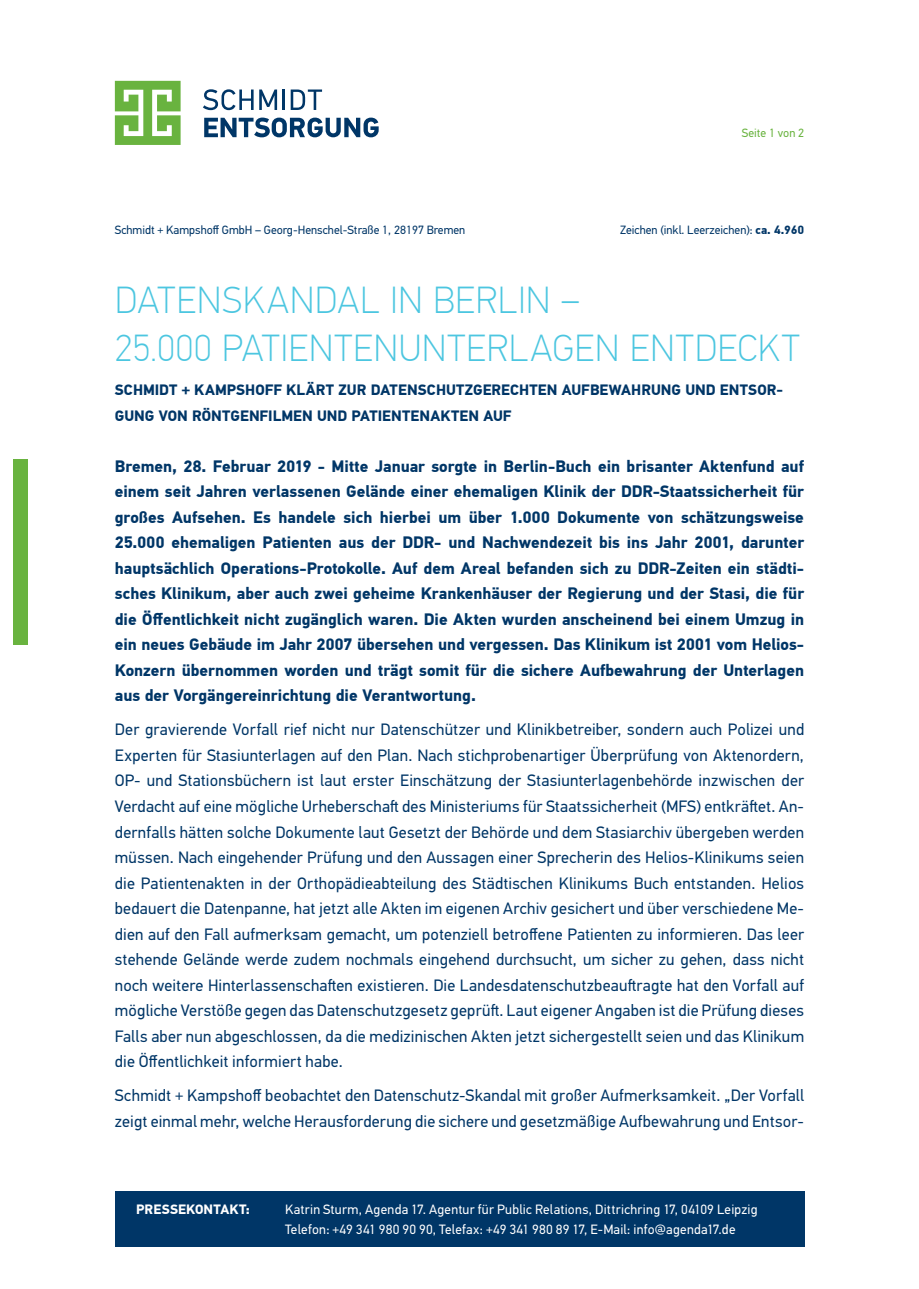
<style>
.page{position:relative;width:919px;height:1289px;background:#fff}
.page>*{position:absolute;margin:0;border:0;box-sizing:border-box;transform-origin:0 0}
.PM_Überschrift{font:100 37.5px "PF Din Text Pro";letter-spacing:.015em;color:#4cc6e0}
.PM_Standard{font:16.5px/25.5px "PF Din Text Pro";letter-spacing:.01em;color:#003667;text-align:justify}
.PM_Standard-2{font:700 16.5px/25.5px "PF Din Text Pro";color:#003667;text-align:justify}
.PM_Untertitel{font:700 15px/25.5px "PF Din Text Pro";letter-spacing:.005em;color:#003667}
.t1{font:13.5px/19.6px "PF Din Text Pro";letter-spacing:.02em;color:#fff}
.t2{font:700 13.5px "PF Din Text Pro";letter-spacing:.015em;color:#fff}
.PM_Kleingedrucktes{font:12px "PF Din Text Pro";color:#003667}
.t3{font:12px "PF Din Text Pro";color:#69b33f}
.s1{font-weight:700}
</style>
<div class="page">
<div style="left:13px;top:459px;width:15px;height:185px;background:#69b33f"></div>
<div style="left:115px;top:1191px;width:689px;height:55px;background:#003667"></div>
<svg style="left:204px;top:118px;width:174px;height:19px"></svg>
<svg style="left:203px;top:89px;width:50px;height:21px"></svg>
<svg style="left:259px;top:89px;width:18px;height:21px"></svg>
<hr style="left:282px;top:89px;width:3px;height:21px;background:#003667">
<svg style="left:291px;top:89px;width:31px;height:21px"></svg>
<svg style="left:115px;top:81px;width:65px;height:64px"></svg>
<p class="t3" style="left:741px;top:126px;width:64px">Seite 1 von 2</p>
<p class="PM_Kleingedrucktes" style="left:115px;top:223px;width:352px">Schmidt + Kampshoff GmbH – Georg-Henschel-Straße 1, 28197 Bremen</p>
<p class="PM_Kleingedrucktes" style="left:620px;top:223px;width:185px">Zeichen (inkl. Leerzeichen): <span class="s1">ca. 4.960</span></p>
<p class="PM_Überschrift" style="left:115px;top:279px;width:466px">DATENSKANDAL IN BERLIN –</p>
<p class="PM_Überschrift" style="left:115px;top:327px;width:686px">25.000 PATIENTENUNTERLAGEN ENTDECKT</p>
<p class="PM_Untertitel" style="left:115px;top:377px;width:669px">SCHMIDT + KAMPSHOFF KLÄRT ZUR DATENSCHUTZGERECHTEN AUFBEWAHRUNG UND ENTSOR-<br>GUNG VON RÖNTGENFILMEN UND PATIENTENAKTEN AUF</p>
<p class="PM_Standard-2" style="left:115px;top:454px;width:690px">Bremen, 28. Februar 2019 - Mitte Januar sorgte in Berlin-Buch ein brisanter Aktenfund auf einem seit Jahren verlassenen Gelände einer ehemaligen Klinik der DDR-Staatssicherheit für großes Aufsehen. Es handele sich hierbei um über 1.000 Dokumente von schätzungsweise 25.000 ehemaligen Patienten aus der DDR- und Nachwendezeit bis ins Jahr 2001, darunter hauptsächlich Operations-Protokolle. Auf dem Areal befanden sich zu DDR-Zeiten ein städti&shy;sches Klinikum, aber auch zwei geheime Krankenhäuser der Regierung und der Stasi, die für die Öffentlichkeit nicht zugänglich waren. Die Akten wurden anscheinend bei einem Umzug in ein neues Gebäude im Jahr 2007 übersehen und vergessen. Das Klinikum ist 2001 vom Helios-Konzern übernommen worden und trägt somit für die sichere Aufbewahrung der Unterlagen aus der Vorgängereinrichtung die Verantwortung.</p>
<p class="PM_Standard" style="left:115px;top:717px;width:690px">Der gravierende Vorfall rief nicht nur Datenschützer und Klinikbetreiber, sondern auch Polizei und Experten für Stasiunterlagen auf den Plan. Nach stichprobenartiger Überprüfung von Aktenordern, OP- und Stationsbüchern ist laut erster Einschätzung der Stasiunterlagenbehörde inzwischen der Verdacht auf eine mögliche Urheberschaft des Ministeriums für Staatssicherheit (MFS) entkräftet. An&shy;dernfalls hätten solche Dokumente laut Gesetzt der Behörde und dem Stasiarchiv übergeben werden müssen. Nach eingehender Prüfung und den Aussagen einer Sprecherin des Helios-Klinikums seien die Patientenakten in der Orthopädieabteilung des Städtischen Klinikums Buch entstanden. Helios bedauert die Datenpanne, hat jetzt alle Akten im eigenen Archiv gesichert und über verschiedene Me&shy;dien auf den Fall aufmerksam gemacht, um potenziell betroffene Patienten zu informieren. Das leer stehende Gelände werde zudem nochmals eingehend durchsucht, um sicher zu gehen, dass nicht noch weitere Hinterlassenschaften existieren. Die Landesdatenschutzbeauftragte hat den Vorfall auf mögliche Verstöße gegen das Datenschutzgesetz geprüft. Laut eigener Angaben ist die Prüfung dieses Falls aber nun abgeschlossen, da die medizinischen Akten jetzt sichergestellt seien und das Klinikum die Öffentlichkeit informiert habe.</p>
<p class="PM_Standard" style="left:115px;top:1082px;width:690px">Schmidt + Kampshoff beobachtet den Datenschutz-Skandal mit großer Aufmerksamkeit. „Der Vorfall zeigt einmal mehr, welche Herausforderung die sichere und gesetzmäßige Aufbewahrung und Entsor-</p>
<p class="t2" style="left:136px;top:1201px;width:115px">PRESSEKONTAKT:</p>
<p class="t1" style="left:285px;top:1199px;width:474px">Katrin Sturm, Agenda 17. Agentur für Public Relations, Dittrichring 17, 04109 Leipzig<br>Telefon: +49 341 980 90 90, Telefax: +49 341 980 89 17, E-Mail: info@agenda17.de</p>
</div>
